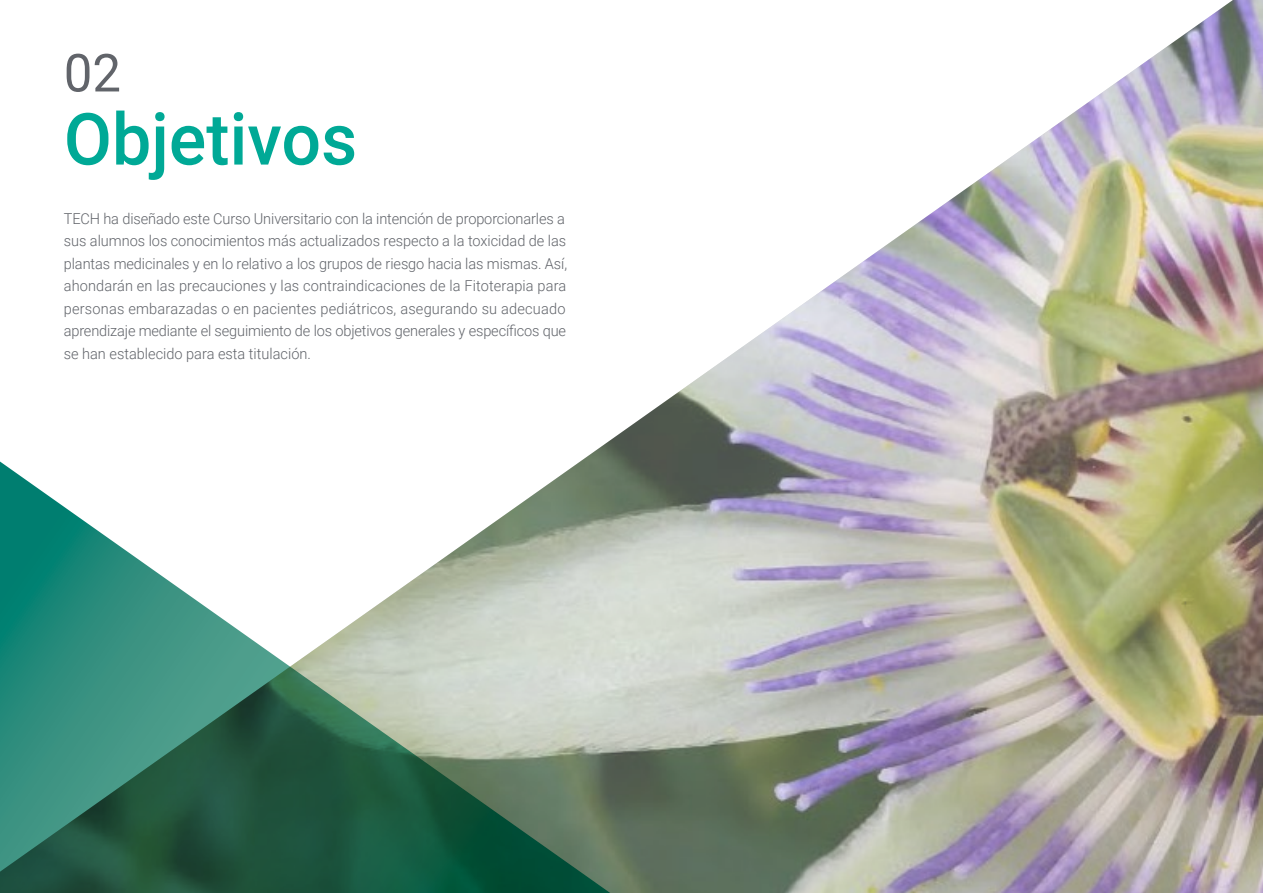
<style>
.page{position:relative;width:1263px;height:893px;background:#fff}
.page>*{position:absolute;margin:0;border:0;box-sizing:border-box;transform-origin:0 0}
.t1{font:500 72px "Roboto";color:#00a996}
.t2{font:52.5px "Roboto";color:#61646a}
.t3{font:300 15px/22.5px "Roboto";color:#61646a}
</style>
<div class="page">
<img style="left:602px;top:0;width:661px;height:893px">
<svg style="left:0;top:446px;width:640px;height:447px"></svg>
<h2 class="t2" style="left:64px;top:36px;width:59px">02</h2>
<h1 class="t1" style="left:64px;top:89px;width:295px">Objetivos</h1>
<p class="t3" style="left:64px;top:207px;width:505px">TECH ha diseñado este Curso Universitario con la intención de proporcionarles a sus alumnos los conocimientos más actualizados respecto a la toxicidad de las plantas medicinales y en lo relativo a los grupos de riesgo hacia las mismas. Así, ahondarán en las precauciones y las contraindicaciones de la Fitoterapia para personas embarazadas o en pacientes pediátricos, asegurando su adecuado aprendizaje mediante el seguimiento de los objetivos generales y específicos que se han establecido para esta titulación.</p>
</div>
